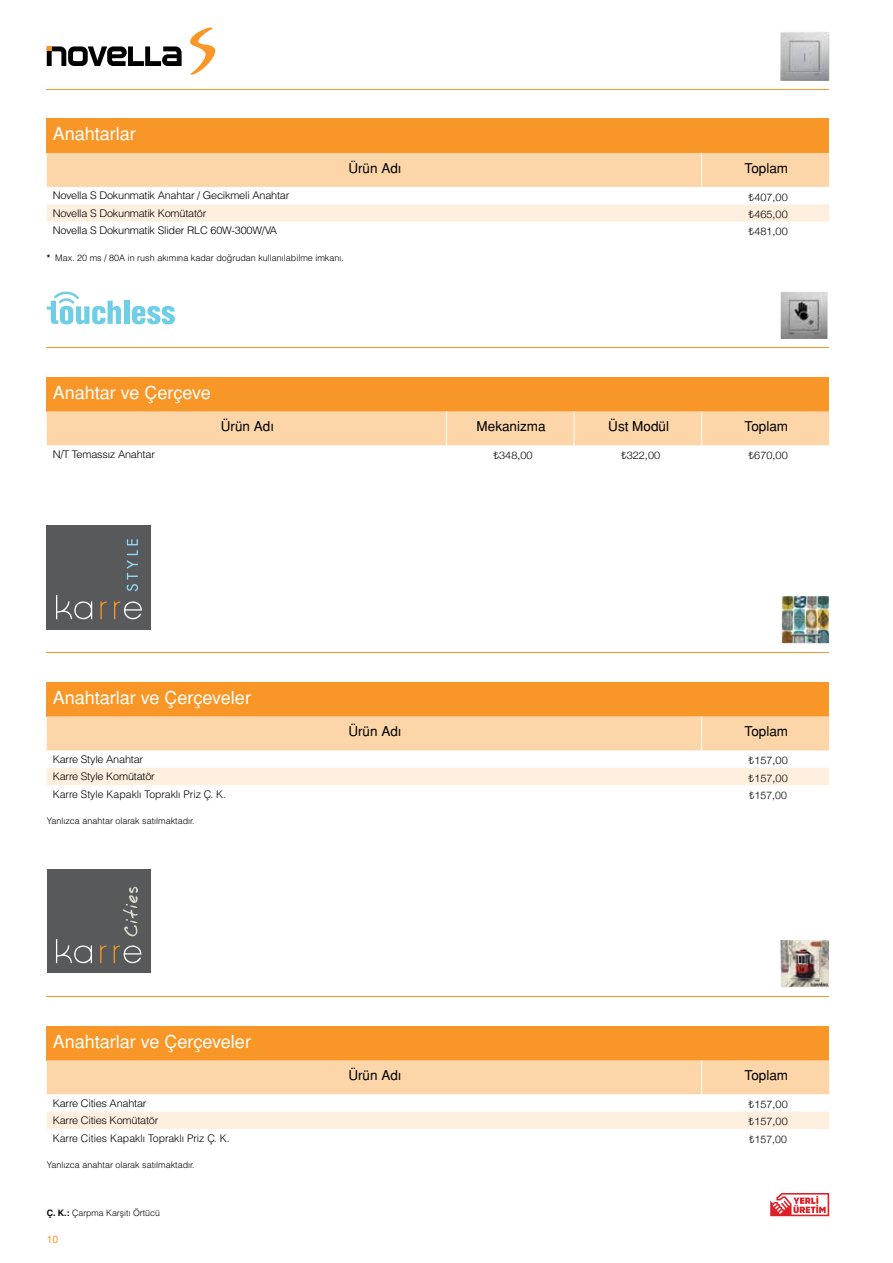
<style>
.page{position:relative;width:893px;height:1263px;background:#fff}
.page>*{position:absolute;margin:0;border:0;box-sizing:border-box;transform-origin:0 0}
.t1{font:18px "Helvetica Normal Tr";color:#fff}
.t2{font:13.5px "Helvetica Normal Tr";color:#000}
.t3{font:10.5px "Helvetica Light Normal Tr";letter-spacing:-.02em;color:#000;scale:1.04 1}
.t4{font:300 10.5px "Helvetica Neue";color:#000;scale:1.04 1}
.t5{font:10.5px "Helvetica Light Normal Tr";color:#000}
.t6{font:300 10.5px "Helvetica Neue";color:#000}
.t7{font:10.5px "Helvetica Normal Tr";color:#f89728}
.t8{font:9px "Helvetica Light Normal Tr";color:#000}
.t9{font:8.7px "Helvetica Light Normal Tr";color:#000}
.s1{font-family:"Helvetica Tr";font-weight:700}
</style>
<div class="page">
<hr style="left:47px;top:89px;width:782px;height:1px;background:#f89728">
<hr style="left:47px;top:347px;width:782px;height:1px;background:#f89728">
<hr style="left:47px;top:652px;width:782px;height:1px;background:#f89728">
<hr style="left:47px;top:996px;width:782px;height:1px;background:#f89728">
<div style="left:47px;top:119px;width:782px;height:34px;background:#f89728"></div>
<div style="left:47px;top:153px;width:782px;height:34px;background:#fcd6a9"></div>
<svg style="left:47px;top:204px;width:782px;height:18px;background:#feefdf"></svg>
<hr style="left:701px;top:153px;width:1px;height:34px;background:#fff">
<div style="left:47px;top:377px;width:782px;height:34px;background:#f89728"></div>
<div style="left:47px;top:411px;width:782px;height:34px;background:#fcd6a9"></div>
<hr style="left:446px;top:411px;width:1px;height:34px;background:#fff">
<hr style="left:574px;top:411px;width:1px;height:34px;background:#fff">
<hr style="left:701px;top:411px;width:1px;height:34px;background:#fff">
<div style="left:47px;top:682px;width:782px;height:34px;background:#f89728"></div>
<div style="left:47px;top:716px;width:782px;height:34px;background:#fcd6a9"></div>
<div style="left:47px;top:768px;width:782px;height:17px;background:#feefdf"></div>
<hr style="left:701px;top:716px;width:1px;height:34px;background:#fff">
<div style="left:47px;top:1026px;width:782px;height:34px;background:#f89728"></div>
<div style="left:47px;top:1060px;width:782px;height:34px;background:#fcd6a9"></div>
<div style="left:47px;top:1112px;width:782px;height:17px;background:#feefdf"></div>
<hr style="left:701px;top:1060px;width:1px;height:34px;background:#fff">
<svg style="left:770px;top:1193px;width:59px;height:23px"></svg>
<svg style="left:190px;top:27px;width:25px;height:48px"></svg>
<svg style="left:47px;top:46px;width:135px;height:20px"></svg>
<svg style="left:47px;top:291px;width:74px;height:33px"></svg>
<div style="left:124px;top:301px;width:5px;height:23px;background:#6fcee7"></div>
<svg style="left:132px;top:306px;width:43px;height:18px"></svg>
<div style="left:47px;top:525px;width:104px;height:104px;background:#58595b"></div>
<svg style="left:100px;top:601px;width:7px;height:18px"></svg>
<svg style="left:114px;top:601px;width:28px;height:18px"></svg>
<svg style="left:56px;top:595px;width:36px;height:24px"></svg>
<svg style="left:127px;top:539px;width:11px;height:52px"></svg>
<div style="left:47px;top:869px;width:104px;height:104px;background:#58595b"></div>
<svg style="left:100px;top:945px;width:6px;height:18px"></svg>
<svg style="left:114px;top:945px;width:27px;height:18px"></svg>
<svg style="left:56px;top:939px;width:36px;height:24px"></svg>
<svg style="left:123px;top:887px;width:15px;height:49px"></svg>
<img style="left:780px;top:32px;width:49px;height:49px">
<img style="left:781px;top:292px;width:47px;height:47px">
<img style="left:782px;top:596px;width:47px;height:47px">
<img style="left:780px;top:940px;width:49px;height:47px">
<h1 class="t1" style="left:53px;top:123px;width:85px">Anahtarlar</h1>
<p class="t2" style="left:348px;top:160px;width:55px">Ürün Adı</p>
<p class="t2" style="left:744px;top:160px;width:45px">Toplam</p>
<p class="t3" style="left:53px;top:189px;width:229px">Novella S Dokunmatik Anahtar / Gecikmeli Anahtar</p>
<p class="t4" style="left:748px;top:188px;width:39px">₺407,00</p>
<p class="t3" style="left:53px;top:206px;width:149px">Novella S Dokunmatik Komütatör</p>
<p class="t4" style="left:748px;top:206px;width:39px">₺465,00</p>
<p class="t3" style="left:53px;top:224px;width:217px">Novella S Dokunmatik Slider RLC 60W-300W/VA</p>
<p class="t4" style="left:748px;top:223px;width:39px">₺481,00</p>
<p class="t8" style="left:47px;top:252px;width:299px"><span class="s1">*</span> Max. 20 ms / 80A in rush akımına kadar doğrudan kullanılabilme imkanı.</p>
<h1 class="t1" style="left:53px;top:382px;width:160px">Anahtar ve Çerçeve</h1>
<p class="t2" style="left:221px;top:418px;width:55px">Ürün Adı</p>
<p class="t2" style="left:477px;top:418px;width:71px">Mekanizma</p>
<p class="t2" style="left:608px;top:418px;width:62px">Üst Modül</p>
<p class="t2" style="left:744px;top:418px;width:45px">Toplam</p>
<p class="t3" style="left:53px;top:447px;width:100px">N/T Temassız Anahtar</p>
<p class="t4" style="left:493px;top:447px;width:39px">₺348,00</p>
<p class="t4" style="left:621px;top:447px;width:39px">₺322,00</p>
<p class="t4" style="left:748px;top:447px;width:39px">₺670,00</p>
<h1 class="t1" style="left:53px;top:687px;width:200px">Anahtarlar ve Çerçeveler</h1>
<p class="t2" style="left:348px;top:723px;width:55px">Ürün Adı</p>
<p class="t2" style="left:744px;top:723px;width:45px">Toplam</p>
<p class="t3" style="left:53px;top:752px;width:88px">Karre Style Anahtar</p>
<p class="t4" style="left:748px;top:752px;width:39px">₺157,00</p>
<p class="t3" style="left:53px;top:770px;width:100px">Karre Style Komütatör</p>
<p class="t4" style="left:748px;top:769px;width:39px">₺157,00</p>
<p class="t5" style="left:53px;top:787px;width:175px">Karre Style Kapaklı Topraklı Priz Ç. K.</p>
<p class="t6" style="left:749px;top:787px;width:39px">₺157,00</p>
<p class="t8" style="left:47px;top:815px;width:149px">Yanlızca anahtar olarak satılmaktadır.</p>
<h1 class="t1" style="left:53px;top:1030px;width:200px">Anahtarlar ve Çerçeveler</h1>
<p class="t2" style="left:348px;top:1067px;width:55px">Ürün Adı</p>
<p class="t2" style="left:744px;top:1067px;width:45px">Toplam</p>
<p class="t3" style="left:53px;top:1096px;width:92px">Karre Cities Anahtar</p>
<p class="t4" style="left:748px;top:1096px;width:39px">₺157,00</p>
<p class="t3" style="left:53px;top:1114px;width:103px">Karre Cities Komütatör</p>
<p class="t4" style="left:748px;top:1113px;width:39px">₺157,00</p>
<p class="t5" style="left:53px;top:1131px;width:178px">Karre Cities Kapaklı Topraklı Priz Ç. K.</p>
<p class="t6" style="left:749px;top:1130px;width:39px">₺157,00</p>
<p class="t8" style="left:47px;top:1159px;width:149px">Yanlızca anahtar olarak satılmaktadır.</p>
<p class="t9" style="left:47px;top:1208px;width:115px"><span class="s1">Ç. K.:</span> Çarpma Karşıtı Örtücü</p>
<p class="t7" style="left:47px;top:1233px;width:13px">10</p>
</div>
